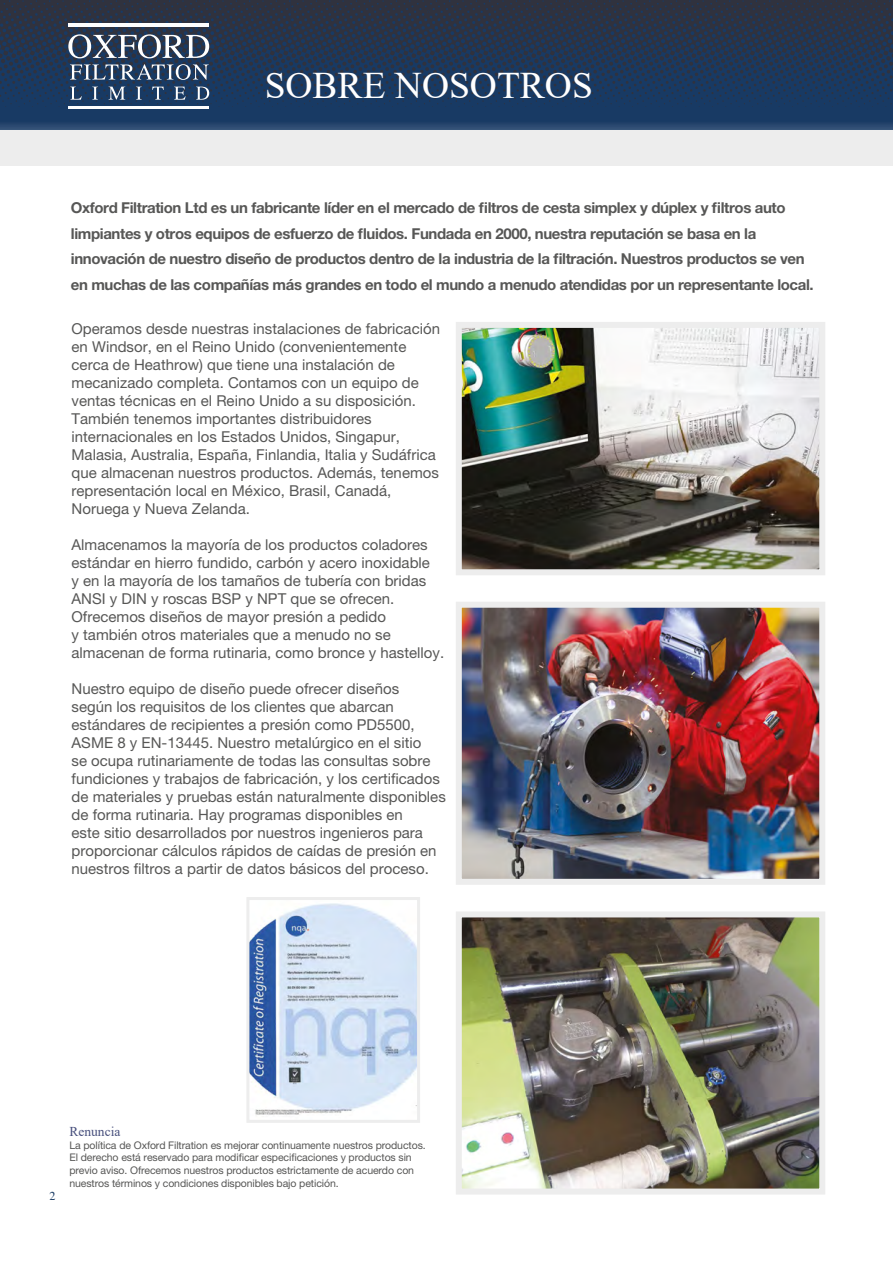
<style>
.page{position:relative;width:893px;height:1263px;background:#fff}
.page>*{position:absolute;margin:0;border:0;box-sizing:border-box;transform-origin:0 0}
.t1{font:37.5px "Times New Roman";color:#fff}
.t2{font:15px/18px "Helvetica Neue LT Pro";color:#575756}
.t3{font:700 15px/25.5px "Helvetica Neue LT Pro";letter-spacing:-.025em;color:#575756}
.t4{font:13.5px "Times New Roman";color:#474f7c}
.t5{font:12px "Times";color:#183a63}
.t6{font:10.5px/12.6px "Helvetica Neue LT Pro";letter-spacing:-.01em;color:#575756}
</style>
<div class="page">
<div style="left:0;top:0;width:893px;height:165px;background:#ededed"></div>
<svg style="left:0;top:0;width:893px;height:129px"></svg>
<svg style="left:383px;top:89px;width:509px;height:3px"></svg>
<svg style="left:70px;top:87px;width:12px;height:13px"></svg>
<svg style="left:92px;top:87px;width:6px;height:13px"></svg>
<svg style="left:109px;top:87px;width:16px;height:13px"></svg>
<svg style="left:136px;top:87px;width:6px;height:13px"></svg>
<svg style="left:152px;top:87px;width:12px;height:13px"></svg>
<svg style="left:174px;top:87px;width:12px;height:13px"></svg>
<svg style="left:196px;top:87px;width:13px;height:13px"></svg>
<hr style="left:69px;top:106px;width:140px;height:2px;background:#fff">
<img style="left:463px;top:329px;width:355px;height:239px">
<div style="left:456px;top:322px;width:369px;height:253px;border:6px solid #ededed"></div>
<img style="left:463px;top:609px;width:355px;height:269px">
<div style="left:456px;top:602px;width:369px;height:283px;border:6px solid #ededed"></div>
<img style="left:250px;top:903px;width:166px;height:212px">
<div style="left:246px;top:897px;width:174px;height:226px;border:3px solid #ededed"></div>
<img style="left:463px;top:918px;width:355px;height:269px">
<div style="left:456px;top:911px;width:369px;height:283px;border:6px solid #ededed"></div>
<svg style="left:0;top:0;width:886px;height:80px"></svg>
<h1 class="t1" style="left:265px;top:59px;width:330px">SOBRE NOSOTROS</h1>
<p class="t3" style="left:71px;top:195px;width:744px">Oxford Filtration Ltd es un fabricante líder en el mercado de filtros de cesta simplex y dúplex y filtros auto limpiantes y otros equipos de esfuerzo de fluidos. Fundada en 2000, nuestra reputación se basa en la innovación de nuestro diseño de productos dentro de la industria de la filtración. Nuestros productos se ven en muchas de las compañías más grandes en todo el mundo a menudo atendidas por un representante local.</p>
<p class="t2" style="left:72px;top:319px;width:370px">Operamos desde nuestras instalaciones de fabricación en Windsor, en el Reino Unido (convenientemente cerca de Heathrow) que tiene una instalación de mecanizado completa. Contamos con un equipo de ventas técnicas en el Reino Unido a su disposición.<br>También tenemos importantes distribuidores internacionales en los Estados Unidos, Singapur, Malasia, Australia, España, Finlandia, Italia y Sudáfrica que almacenan nuestros productos. Además, tenemos representación local en México, Brasil, Canadá, Noruega y Nueva Zelanda.</p>
<p class="t2" style="left:72px;top:535px;width:374px">Almacenamos la mayoría de los productos coladores estándar en hierro fundido, carbón y acero inoxidable<br>y en la mayoría de los tamaños de tubería con bridas ANSI y DIN y roscas BSP y NPT que se ofrecen.<br>Ofrecemos diseños de mayor presión a pedido<br>y también otros materiales que a menudo no se almacenan de forma rutinaria, como bronce y hastelloy.</p>
<p class="t2" style="left:72px;top:679px;width:376px">Nuestro equipo de diseño puede ofrecer diseños<br>según los requisitos de los clientes que abarcan estándares de recipientes a presión como PD5500, ASME 8 y EN-13445. Nuestro metalúrgico en el sitio<br>se ocupa rutinariamente de todas las consultas sobre fundiciones y trabajos de fabricación, y los certificados de materiales y pruebas están naturalmente disponibles de forma rutinaria. Hay programas disponibles en<br>este sitio desarrollados por nuestros ingenieros para proporcionar cálculos rápidos de caídas de presión en nuestros fi ltros a partir de datos básicos del proceso.</p>
<p class="t5" style="left:50px;top:1185px;width:7px">2</p>
<p class="t4" style="left:69px;top:1122px;width:52px">Renuncia</p>
<p class="t6" style="left:69px;top:1139px;width:358px">La política de Oxford Filtration es mejorar continuamente nuestros productos.<br>El derecho está reservado para modifi car especifi caciones y productos sin previo aviso. Ofrecemos nuestros productos estrictamente de acuerdo con nuestros términos y condiciones disponibles bajo petición.</p>
</div>
